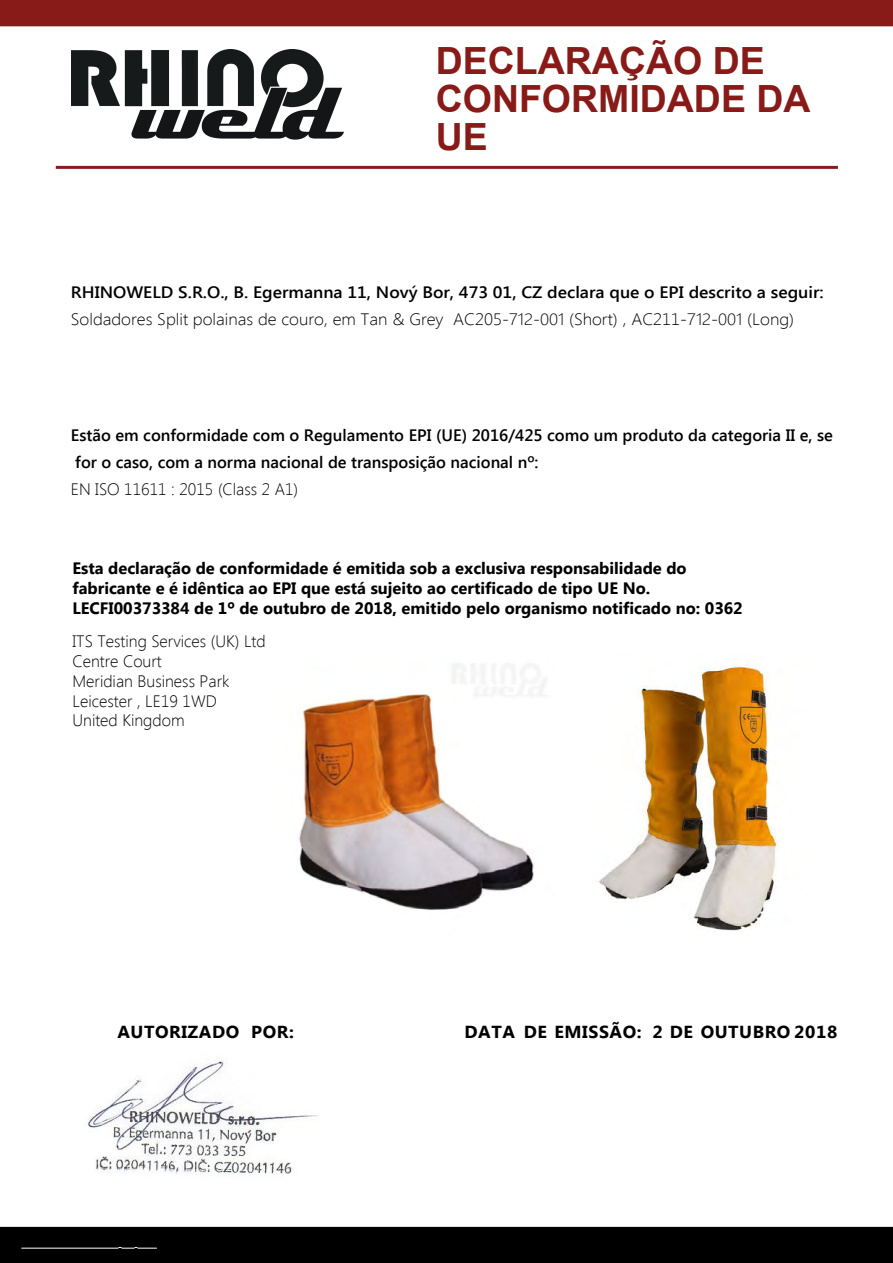
<style>
.page{position:relative;width:893px;height:1263px;background:#fff}
.page>*{position:absolute;margin:0;border:0;box-sizing:border-box;transform-origin:0 0}
.t1{font:700 37.5px/37.8px "Arial";color:#881a18}
.t2{font:700 17.4px "Segoe UI";letter-spacing:.03em;color:#000}
.t3{font:700 16.5px/19.8px "Segoe UI";color:#000}
.t4{font:300 16.5px/27.3px "Segoe UI";color:#000;scale:1.06 1}
.t5{font:600 16.5px/26.8px "Segoe UI";color:#000}
.t6{font:300 16.5px/19.8px "Segoe UI";color:#000}
.s1{font-weight:600}
</style>
<div class="page">
<div style="left:0;top:0;width:893px;height:26px;background:#881a18"></div>
<hr style="left:56px;top:166px;width:782px;height:3px;background:#881a18">
<div style="left:0;top:1227px;width:893px;height:36px;background:#000"></div>
<img style="left:299px;top:663px;width:247px;height:247px">
<img style="left:599px;top:661px;width:180px;height:270px">
<img style="left:71px;top:50px;width:273px;height:90px">
<img style="left:88px;top:1060px;width:230px;height:114px">
<h1 class="t1" style="left:436px;top:43px;width:376px">DECLARAÇÃO DE<br>CONFORMIDADE DA<br>UE</h1>
<p class="t4" style="left:71px;top:278px;width:712px"><span class="s1">RHINOWELD S.R.O., B. Egermanna 11, Nový Bor, 473 01, CZ declara que o EPI descrito a seguir</span><span class="s1">:<br></span>Soldadores Split polainas de couro, em Tan &amp; Grey AC205-712-001 (Short) , AC211-712-001 (Long)</p>
<p class="t5" style="left:71px;top:421px;width:764px">Estão em conformidade com o Regulamento EPI (UE) 2016/425 como um produto da categoria II e, se for o caso, com a norma nacional de transposição nacional nº:</p>
<p class="t6" style="left:71px;top:479px;width:229px">EN ISO 11611 : 2015 (Class 2 A1)</p>
<p class="t3" style="left:72px;top:557px;width:672px">Esta declaração de conformidade é emitida sob a exclusiva responsabilidade do fabricante e é idêntica ao EPI que está sujeito ao certificado de tipo UE No.<br>LECFI00373384 de 1º de outubro de 2018, emitido pelo organismo notificado no: 0362</p>
<p class="t6" style="left:73px;top:631px;width:195px">ITS Testing Services (UK) Ltd<br>Centre Court<br>Meridian Business Park<br>Leicester , LE19 1WD<br>United Kingdom</p>
<p class="t2" style="left:117px;top:1019px;width:178px">AUTORIZADO POR:</p>
<p class="t2" style="left:465px;top:1019px;width:374px">DATA DE EMISSÃO: 2 DE OUTUBRO 2018</p>
</div>
